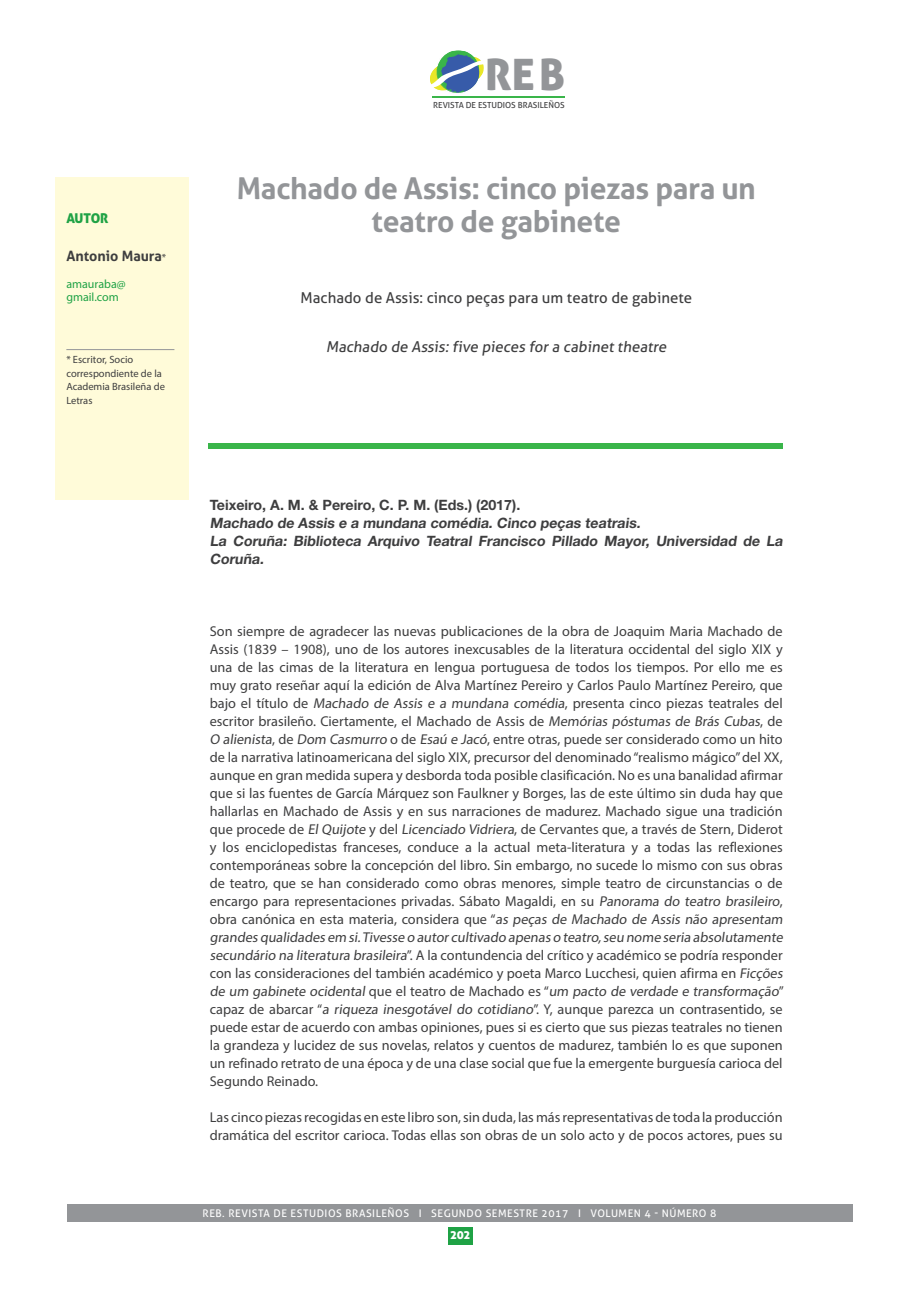
<style>
.page{position:relative;width:919px;height:1289px;background:#fff}
.page>*{position:absolute;margin:0;border:0;box-sizing:border-box;transform-origin:0 0}
.t1{font:43.35px "Aller Display";color:#939598}
.t2{font:700 30px/33px "Aller";letter-spacing:-.01em;color:#939598;text-align:center}
.t3{font:15px "Aller";color:#3e3e3f}
.t4{font:14.25px/18px "Myriad Pro";color:#3e3e3f}
.t5{font:700 14.25px/18px "Helvetica Neue";color:#3e3e3f}
.t6{font:700 14.25px "Aller";color:#3e3e3f}
.t7{font:13.5px "Aller Display";letter-spacing:-.015em;color:#1fa245}
.t8{font:12px "Myriad Pro";color:#1fa245}
.t9{font:12px "Aller Display";color:#fff}
.t10{font:10.5px "Aller";letter-spacing:.05em;color:#fff}
.body{font:10.5px/13.5px "Myriad Pro";color:#3e3e3f}
.t11{font:8.4px "Aller";color:#3e3e3f}
.s1{font-family:"Myriad Pro";font-weight:400;font-size:10.5px}
</style>
<div class="page">
<img style="left:432px;top:50px;width:88px;height:47px">
<img style="left:437px;top:51px;width:41px;height:4px">
<svg style="left:430px;top:55px;width:58px;height:37px"></svg>
<hr style="left:432px;top:97px;width:133px;height:1px;background:#3ab54a">
<div style="left:67px;top:1203px;width:785px;height:18px;background:#939598"></div>
<div style="left:448px;top:1226px;width:24px;height:18px;background:#1fa245"></div>
<div style="left:209px;top:443px;width:573px;height:6px;background:#3ab54a"></div>
<div style="left:55px;top:177px;width:134px;height:323px;background:#fffbd9"></div>
<hr style="left:66px;top:349px;width:108px;height:1px;background:#939598">
<p class="t7" style="left:66px;top:210px;width:44px">AUTOR</p>
<p class="t6" style="left:66px;top:247px;width:101px">Antonio Maura<span class="s1">*</span></p>
<p class="t8" style="left:66px;top:276px;width:61px">amauraba@</p>
<p class="t8" style="left:66px;top:290px;width:54px">gmail.com</p>
<p class="body" style="left:66px;top:352px;width:100px">* Escritor, Socio correspondiente de la<br>Academia Brasileña de<br>Letras</p>
<h1 class="t1" style="left:485px;top:47px;width:81px">REB</h1>
<p class="t11" style="left:433px;top:100px;width:133px">REVISTA DE ESTUDIOS BRASILEÑOS</p>
<p class="t2" style="left:237px;top:172px;width:520px">Machado de Assis: cinco piezas para un teatro de gabinete</p>
<p class="t3" style="left:300px;top:288px;width:393px">Machado de Assis: cinco peças para um teatro de gabinete</p>
<p class="t3" style="left:326px;top:337px;width:344px">Machado de Assis: five pieces for a cabinet theatre</p>
<p class="t5" style="left:210px;top:495px;width:312px">Teixeiro, A. M. &amp; Pereiro, C. P. M. (Eds.) (2017).</p>
<p class="t5" style="left:210px;top:513px;width:434px">Machado de Assis e a mundana comédia. Cinco peças teatrais.</p>
<p class="t5" style="left:210px;top:531px;width:577px">La Coruña: Biblioteca Arquivo Teatral Francisco Pillado Mayor, Universidad de La<br>Coruña.</p>
<p class="t4" style="left:210px;top:622px;width:577px">Son siempre de agradecer las nuevas publicaciones de la obra de Joaquim Maria Machado de Assis (1839 – 1908), uno de los autores inexcusables de la literatura occidental del siglo XIX y una de las cimas de la literatura en lengua portuguesa de todos los tiempos. Por ello me es muy grato reseñar aquí la edición de Alva Martínez Pereiro y Carlos Paulo Martínez Pereiro, que bajo el título de Machado de Assis e a mundana comédia, presenta cinco piezas teatrales del escritor brasileño. Ciertamente, el Machado de Assis de Memórias póstumas de Brás Cubas, de O alienista, de Dom Casmurro o de Esaú e Jacó, entre otras, puede ser considerado como un hito de la narrativa latinoamericana del siglo XIX, precursor del denominado “realismo mágico” del XX, aunque en gran medida supera y desborda toda posible clasificación. No es una banalidad afirmar que si las fuentes de García Márquez son Faulkner y Borges, las de este último sin duda hay que hallarlas en Machado de Assis y en sus narraciones de madurez. Machado sigue una tradición que procede de El Quijote y del Licenciado Vidriera, de Cervantes que, a través de Stern, Diderot y los enciclopedistas franceses, conduce a la actual meta-literatura y a todas las reflexiones contemporáneas sobre la concepción del libro. Sin embargo, no sucede lo mismo con sus obras de teatro, que se han considerado como obras menores, simple teatro de circunstancias o de encargo para representaciones privadas. Sábato Magaldi, en su Panorama do teatro brasileiro, obra canónica en esta materia, considera que “as peças de Machado de Assis não apresentam grandes qualidades em si.Tivesse o autor cultivado apenas o teatro,seu nome seria absolutamente secundário na literatura brasileira”. A la contundencia del crítico y académico se podría responder con las consideraciones del también académico y poeta Marco Lucchesi, quien afirma en Ficções de um gabinete ocidental q u e e l te a t ro d e M a c h a d o e s “ um pacto de verdade e transformação” capaz de abarcar “a riqueza inesgotável do cotidiano”. Y, aunque parezca un contrasentido, se puede estar de acuerdo con ambas opiniones, pues si es cierto que sus piezas teatrales no tienen la grandeza y lucidez de sus novelas, relatos y cuentos de madurez, también lo es que suponen un refinado retrato de una época y de una clase social que fue la emergente burguesía carioca del Segundo Reinado.</p>
<p class="t4" style="left:210px;top:1108px;width:574px">Las cinco piezas recogidas en este libro son, sin duda, las más representativas de toda la producción dramática del escritor carioca. Todas ellas son obras de un solo acto y de pocos actores, pues su</p>
<p class="t10" style="left:202px;top:1206px;width:515px">REB. REVISTA DE ESTUDIOS BRASILEÑOS I SEGUNDO SEMESTRE 2017 I VOLUMEN 4 - NÚMERO 8</p>
<p class="t9" style="left:450px;top:1227px;width:21px">202</p>
</div>
